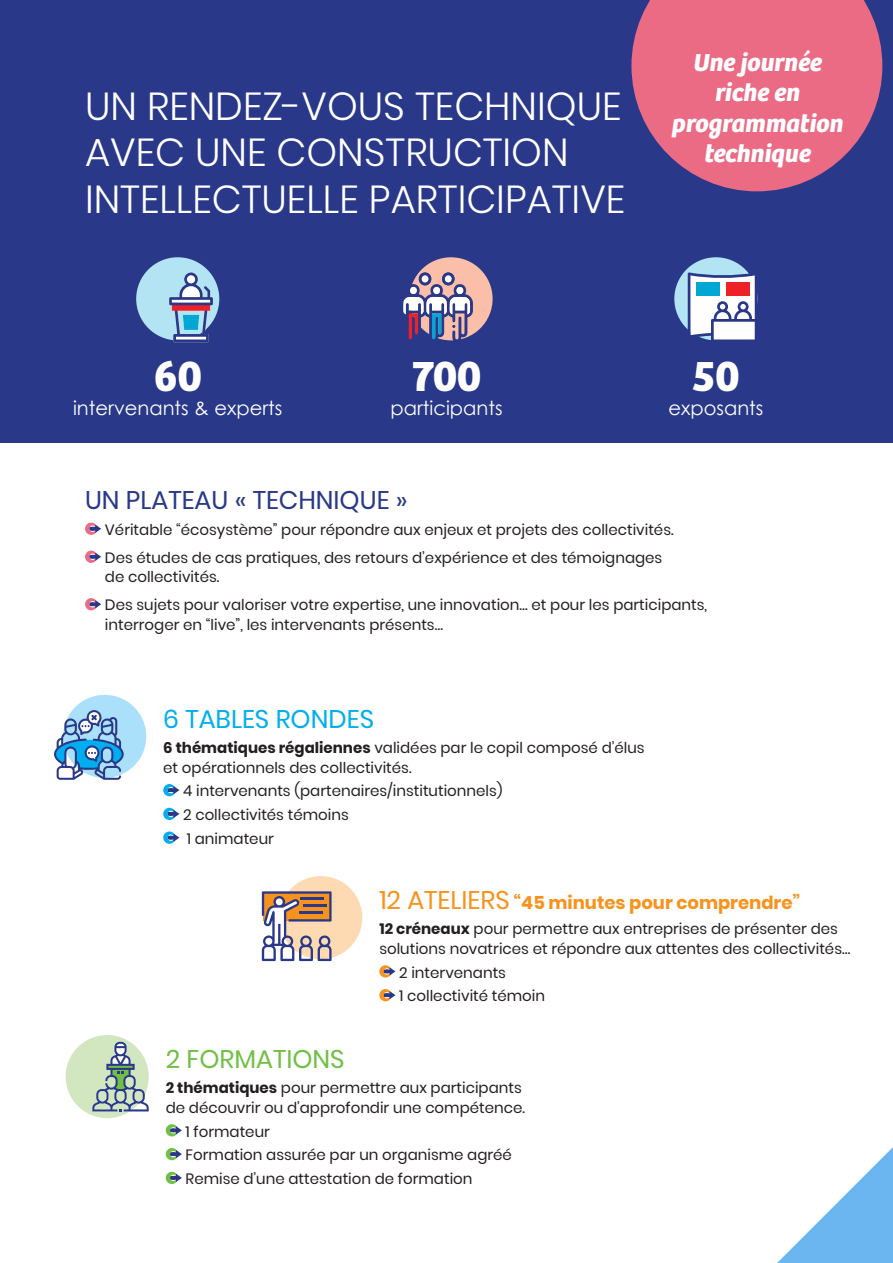
<style>
.page{position:relative;width:893px;height:1263px;background:#fff}
.page>*{position:absolute;margin:0;border:0;box-sizing:border-box;transform-origin:0 0}
.t1{font:700 45px "Bree";color:#fff}
.t2{font:300 39px/46.8px "Poppins";color:#fff}
.t3{font:700 25.5px/30.6px "Bree";color:#fff;text-align:center}
.t4{font:25.5px "Poppins";color:#293888}
.t5{font:25.5px "Poppins";color:#00aeef}
.t6{font:25.5px "Poppins";color:#71bf44}
.t7{font:19.5px "Century Gothic";color:#fff}
.t8{font:700 18px "Poppins";color:#f7931d}
.t9{font:15px/19.5px "Poppins";color:#231f20}
.s1{font-weight:700}
.s2{font-weight:400;font-size:25.5px}
</style>
<div class="page">
<div style="left:0;top:0;width:893px;height:443px;background:#293888"></div>
<svg style="left:631px;top:0;width:251px;height:191px;fill:#eb6b85"></svg>
<div style="left:166px;top:1124px;width:12px;height:12px;background:#71bf44;border-radius:50%"></div>
<svg style="left:170px;top:1126px;width:12px;height:8px"></svg>
<div style="left:166px;top:1148px;width:12px;height:12px;background:#71bf44;border-radius:50%"></div>
<svg style="left:170px;top:1150px;width:12px;height:8px"></svg>
<div style="left:166px;top:1172px;width:12px;height:12px;background:#71bf44;border-radius:50%"></div>
<svg style="left:170px;top:1174px;width:12px;height:8px"></svg>
<svg style="left:163px;top:784px;width:13px;height:12px"></svg>
<svg style="left:168px;top:786px;width:11px;height:8px"></svg>
<svg style="left:163px;top:808px;width:13px;height:12px"></svg>
<svg style="left:168px;top:810px;width:11px;height:8px"></svg>
<svg style="left:163px;top:831px;width:13px;height:13px"></svg>
<svg style="left:168px;top:833px;width:11px;height:9px"></svg>
<div style="left:85px;top:523px;width:12px;height:12px;background:#eb6b85;border-radius:50%"></div>
<svg style="left:89px;top:525px;width:12px;height:8px"></svg>
<div style="left:85px;top:551px;width:12px;height:12px;background:#eb6b85;border-radius:50%"></div>
<svg style="left:89px;top:553px;width:12px;height:8px"></svg>
<div style="left:85px;top:598px;width:12px;height:12px;background:#eb6b85;border-radius:50%"></div>
<svg style="left:89px;top:600px;width:12px;height:8px"></svg>
<svg style="left:379px;top:965px;width:13px;height:12px"></svg>
<svg style="left:384px;top:967px;width:11px;height:8px"></svg>
<svg style="left:379px;top:989px;width:13px;height:12px"></svg>
<svg style="left:384px;top:991px;width:11px;height:8px"></svg>
<div style="left:136px;top:257px;width:83px;height:83px;background:#b3e4f3;border-radius:50%"></div>
<svg style="left:169px;top:272px;width:44px;height:70px"></svg>
<div style="left:66px;top:1035px;width:83px;height:83px;background:#d2e7c0;border-radius:50%"></div>
<svg style="left:92px;top:1042px;width:57px;height:69px"></svg>
<div style="left:279px;top:876px;width:83px;height:83px;background:#fedab3;border-radius:50%"></div>
<svg style="left:262px;top:891px;width:70px;height:70px"></svg>
<div style="left:63px;top:695px;width:83px;height:83px;background:#aae0f9;border-radius:50%"></div>
<svg style="left:54px;top:710px;width:72px;height:70px"></svg>
<div style="left:674px;top:257px;width:83px;height:83px;background:#b3e4f3;border-radius:50%"></div>
<svg style="left:688px;top:272px;width:69px;height:68px;background:#c3c9df"></svg>
<div style="left:696px;top:282px;width:23px;height:14px;background:#00a7d5"></div>
<div style="left:726px;top:282px;width:23px;height:14px;background:#ee2028"></div>
<div style="left:409px;top:257px;width:84px;height:83px;background:#fabea9;border-radius:50%"></div>
<svg style="left:403px;top:272px;width:70px;height:69px"></svg>
<div style="left:410px;top:287px;width:7px;height:7px;background:#fff;border-radius:50%"></div>
<div style="left:433px;top:287px;width:7px;height:7px;background:#fff;border-radius:50%"></div>
<div style="left:456px;top:287px;width:7px;height:7px;background:#fff;border-radius:50%"></div>
<div style="left:422px;top:275px;width:6px;height:7px;background:#fff;border-radius:50%"></div>
<div style="left:445px;top:275px;width:7px;height:7px;background:#fff;border-radius:50%"></div>
<svg style="left:777px;top:1147px;width:116px;height:116px"></svg>
<p class="t2" style="left:85px;top:83px;width:542px">UN RENDEZ-VOUS TECHNIQUE<br>AVEC UNE CONSTRUCTION<br>INTELLECTUELLE PARTICIPATIVE</p>
<p class="t3" style="left:671px;top:47px;width:177px">Une journée riche en programmation technique</p>
<p class="t1" style="left:154px;top:349px;width:50px">60</p>
<p class="t7" style="left:73px;top:396px;width:211px">intervenants &amp; experts</p>
<p class="t1" style="left:412px;top:349px;width:71px">700</p>
<p class="t7" style="left:390px;top:396px;width:114px">participants</p>
<p class="t1" style="left:692px;top:349px;width:49px">50</p>
<p class="t7" style="left:668px;top:396px;width:97px">exposants</p>
<p class="t4" style="left:85px;top:486px;width:324px">UN PLATEAU « TECHNIQUE »</p>
<p class="t9" style="left:105px;top:520px;width:570px">Véritable “écosystème” pour répondre aux enjeux et projets des collectivités.</p>
<p class="t9" style="left:105px;top:548px;width:559px">Des études de cas pratiques, des retours d’expérience et des témoignages de collectivités.</p>
<p class="t9" style="left:105px;top:595px;width:604px">Des sujets pour valoriser votre expertise, une innovation… et pour les participants, interroger en “live”, les intervenants présents…</p>
<p class="t5" style="left:163px;top:704px;width:212px">6 TABLES RONDES</p>
<p class="t9" style="left:163px;top:738px;width:483px"><span class="s1">6 thématiques régaliennes</span> validées par le copil composé d’élus et opérationnels des collectivités.</p>
<p class="t9" style="left:183px;top:781px;width:321px">4 intervenants (partenaires/institutionnels)</p>
<p class="t9" style="left:183px;top:805px;width:167px">2 collectivités témoins</p>
<p class="t9" style="left:187px;top:829px;width:89px">1 animateur</p>
<p class="t8" style="left:379px;top:892px;width:422px"><span class="s2">12 ATELIERS</span> “45 minutes pour comprendre”</p>
<p class="t9" style="left:379px;top:919px;width:473px"><span class="s1">12 créneaux</span> pour permettre aux entreprises de présenter des solutions novatrices et répondre aux attentes des collectivités…</p>
<p class="t9" style="left:399px;top:963px;width:108px">2 intervenants</p>
<p class="t9" style="left:399px;top:986px;width:147px">1 collectivité témoin</p>
<p class="t6" style="left:166px;top:1044px;width:181px">2 FORMATIONS</p>
<p class="t9" style="left:166px;top:1078px;width:361px"><span class="s1">2 thématiques</span> pour permettre aux participants de découvrir ou d’approfondir une compétence.</p>
<p class="t9" style="left:186px;top:1121px;width:86px">1 formateur</p>
<p class="t9" style="left:186px;top:1145px;width:328px">Formation assurée par un organisme agréé</p>
<p class="t9" style="left:186px;top:1169px;width:288px">Remise d’une attestation de formation</p>
</div>
